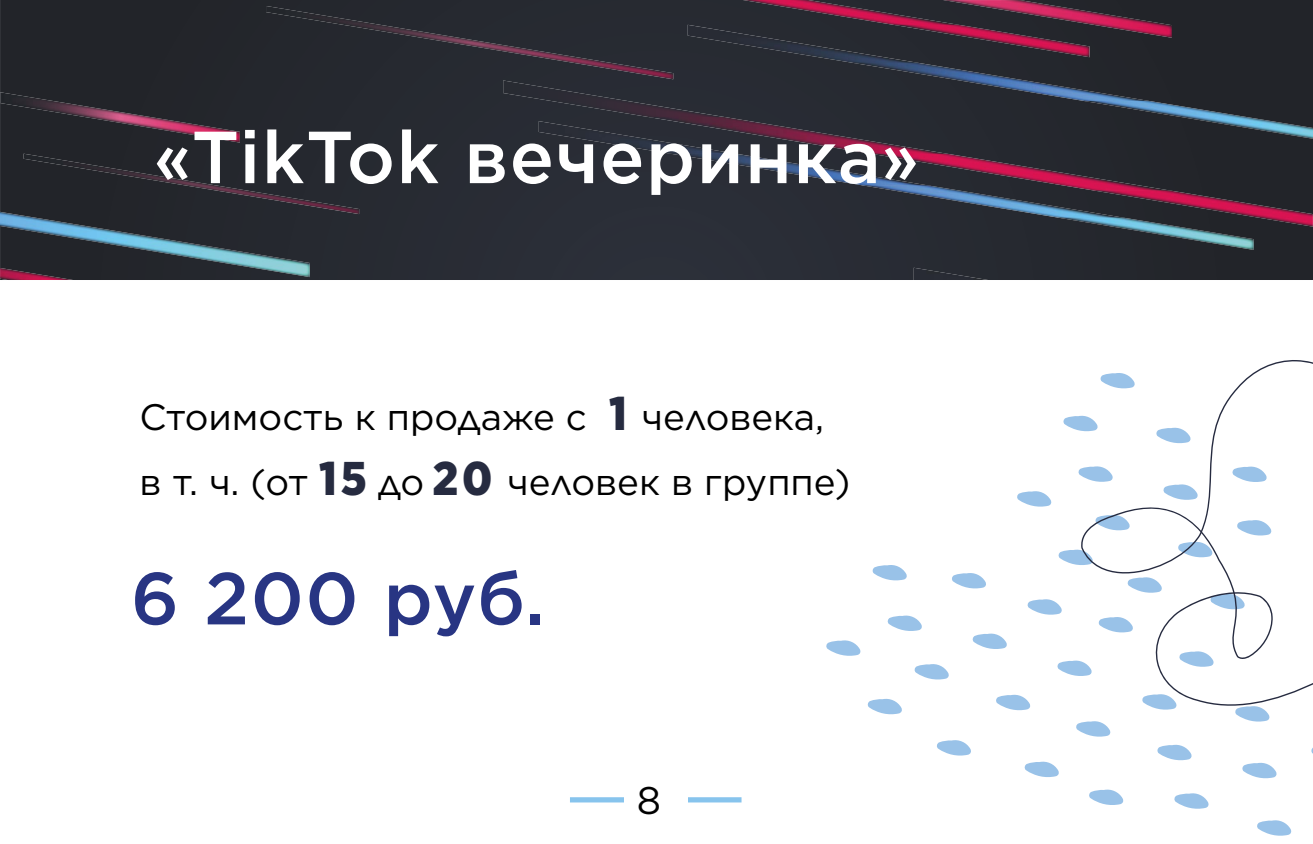
<style>
.page{position:relative;width:1313px;height:844px;background:#fff}
.page>*{position:absolute;margin:0;border:0;box-sizing:border-box;transform-origin:0 0}
.t1{font:500 73.5px "Gotham";letter-spacing:.02em;color:#fff}
.t2{font:500 73.5px "Gotham";letter-spacing:.015em;color:#283583}
.t3{font:38.5px "Gotham";color:#000}
.t4{font:36.75px/64.8px "Gotham";color:#000}
.s1{font-family:"Gotham X Narrow"}
.s2{font-family:"Gotham Narrow";font-weight:900;font-size:47.25px;color:#262b40}
</style>
<div class="page">
<div style="left:0;top:0;width:1312px;height:280px;background:#262930"></div>
<img style="left:539px;top:121px;width:109px;height:32px">
<img style="left:666px;top:154px;width:205px;height:32px">
<img style="left:862px;top:185px;width:231px;height:33px">
<img style="left:1057px;top:217px;width:196px;height:33px">
<img style="left:687px;top:25px;width:233px;height:38px">
<img style="left:851px;top:63px;width:300px;height:38px">
<img style="left:1083px;top:101px;width:229px;height:38px">
<img style="left:0;top:92px;width:240px;height:51px">
<img style="left:0;top:277px;width:73px;height:3px">
<img style="left:0;top:212px;width:310px;height:65px">
<img style="left:503px;top:80px;width:224px;height:37px">
<img style="left:648px;top:117px;width:302px;height:37px">
<img style="left:871px;top:154px;width:301px;height:37px">
<img style="left:1093px;top:190px;width:219px;height:37px">
<img style="left:266px;top:6px;width:407px;height:73px">
<img style="left:743px;top:0;width:201px;height:25px">
<img style="left:892px;top:25px;width:197px;height:32px">
<img style="left:944px;top:0;width:228px;height:38px">
<img style="left:913px;top:268px;width:75px;height:12px">
<img style="left:24px;top:154px;width:335px;height:60px">
<div style="left:570px;top:797px;width:171px;height:5px;background:#87c4ed"></div>
<div style="left:624px;top:762px;width:63px;height:80px;background:#fff"></div>
<svg style="left:952px;top:573px;width:34px;height:16px"></svg>
<svg style="left:872px;top:565px;width:35px;height:16px"></svg>
<svg style="left:1027px;top:599px;width:35px;height:16px"></svg>
<svg style="left:887px;top:615px;width:35px;height:16px"></svg>
<svg style="left:826px;top:640px;width:35px;height:16px"></svg>
<svg style="left:867px;top:698px;width:35px;height:17px"></svg>
<svg style="left:972px;top:633px;width:35px;height:16px"></svg>
<svg style="left:914px;top:664px;width:35px;height:16px"></svg>
<svg style="left:1057px;top:660px;width:21px;height:16px"></svg>
<svg style="left:996px;top:694px;width:35px;height:17px"></svg>
<svg style="left:937px;top:740px;width:34px;height:16px"></svg>
<svg style="left:1024px;top:761px;width:35px;height:16px"></svg>
<svg style="left:1235px;top:711px;width:35px;height:11px"></svg>
<svg style="left:1157px;top:744px;width:35px;height:17px"></svg>
<svg style="left:1076px;top:721px;width:35px;height:16px"></svg>
<svg style="left:1089px;top:789px;width:35px;height:16px"></svg>
<svg style="left:1242px;top:762px;width:35px;height:17px"></svg>
<svg style="left:1174px;top:793px;width:35px;height:16px"></svg>
<svg style="left:1257px;top:820px;width:35px;height:16px"></svg>
<svg style="left:1063px;top:416px;width:15px;height:14px"></svg>
<svg style="left:1017px;top:491px;width:35px;height:16px"></svg>
<svg style="left:1058px;top:549px;width:20px;height:16px"></svg>
<svg style="left:1078px;top:360px;width:234px;height:351px"></svg>
<h1 class="t1" style="left:154px;top:109px;width:765px"><span class="s1">«</span>TikTok вечеринка<span class="s1">»</span></h1>
<p class="t4" style="left:140px;top:383px;width:712px">Стоимость к продаже с <span class="s2">1</span> человека, в т. ч. (от <span class="s2">15</span> до <span class="s2">20</span> человек в группе)</p>
<h1 class="t2" style="left:131px;top:550px;width:415px">6 200 руб.</h1>
<p class="t3" style="left:637px;top:775px;width:26px">8</p>
</div>
